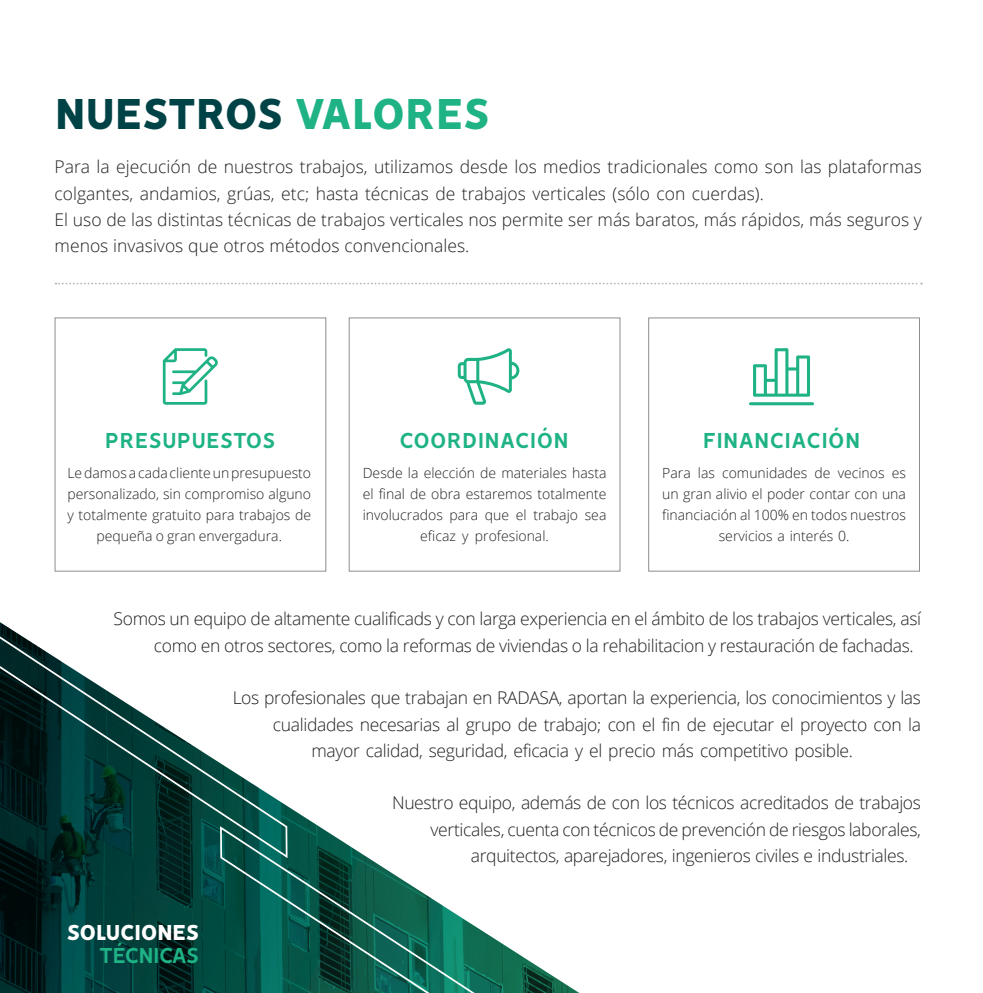
<style>
.page{position:relative;width:983px;height:993px;background:#fff}
.page>*{position:absolute;margin:0;border:0;box-sizing:border-box;transform-origin:0 0}
.t1{font:800 49px "Vision";letter-spacing:-.055em;color:#004346}
.t2{font:700 24.5px "Vision";color:#1eb285}
.t3{font:800 24.5px "Vision";letter-spacing:-.035em;color:#fff}
.t4{font:700 24.5px "Vision";letter-spacing:-.035em;color:#1eb285}
.t5{font:300 17.5px/26.2px "Open Sans";letter-spacing:-.02em;color:#231f20}
.t6{font:300 17.5px/26.2px "Open Sans";color:#231f20}
.t7{font:300 14px/21px "Open Sans";color:#231f20;text-align:center}
.s1{color:#1eb285}
</style>
<div class="page">
<div style="left:55px;top:317px;width:271px;height:254px;border:1px solid #8b8d90"></div>
<div style="left:348px;top:317px;width:272px;height:254px;border:1px solid #8b8d90"></div>
<div style="left:648px;top:317px;width:271px;height:254px;border:1px solid #8b8d90"></div>
<svg style="left:163px;top:348px;width:55px;height:56px"></svg>
<svg style="left:457px;top:348px;width:62px;height:56px"></svg>
<hr style="left:748px;top:402px;width:65px;height:3px;background:#1eb285;border-radius:2px">
<svg style="left:753px;top:348px;width:56px;height:48px"></svg>
<img style="left:0;top:807px;width:578px;height:185px">
<svg style="left:219px;top:824px;width:297px;height:168px"></svg>
<svg style="left:0;top:622px;width:289px;height:236px"></svg>
<svg style="left:55px;top:282px;width:866px;height:2px"></svg>
<p class="t1" style="left:55px;top:85px;width:438px">NUESTROS <span class="s1">VALORES</span></p>
<p class="t6" style="left:55px;top:153px;width:868px">Para la ejecución de nuestros trabajos, utilizamos desde los medios tradicionales como son las plataformas colgantes, andamios, grúas, etc; hasta técnicas de trabajos verticales (sólo con cuerdas).</p>
<p class="t6" style="left:55px;top:206px;width:868px">El uso de las distintas técnicas de trabajos verticales nos permite ser más baratos, más rápidos, más seguros y menos invasivos que otros métodos convencionales.</p>
<p class="t2" style="left:105px;top:425px;width:172px">PRESUPUESTOS</p>
<p class="t2" style="left:399px;top:425px;width:171px">COORDINACIÓN</p>
<p class="t2" style="left:702px;top:425px;width:159px">FINANCIACIÓN</p>
<p class="t7" style="left:67px;top:462px;width:245px">Le damos a cada cliente un presupuesto personalizado, sin compromiso alguno y totalmente gratuito para trabajos de pequeña o gran envergadura.</p>
<p class="t7" style="left:362px;top:462px;width:245px">Desde la elección de materiales hasta el final de obra estaremos totalmente involucrados para que el trabajo sea eficaz y profesional.</p>
<p class="t7" style="left:662px;top:462px;width:245px">Para las comunidades de vecinos es un gran alivio el poder contar con una financiación al 100% en todos nuestros servicios a interés 0.</p>
<p class="t5" style="left:154px;top:605px;width:768px;text-indent:-40px">Somos un equipo de altamente cualificads y con larga experiencia en el ámbito de los trabajos verticales, así como en otros sectores, como la reformas de viviendas o la rehabilitacion y restauración de fachadas.</p>
<p class="t5" style="left:233px;top:684px;width:689px">Los profesionales que trabajan en RADASA, aportan la experiencia, los conocimientos y las</p>
<p class="t5" style="left:273px;top:710px;width:649px">cualidades necesarias al grupo de trabajo; con el fin de ejecutar el proyecto con la</p>
<p class="t5" style="left:311px;top:736px;width:543px">mayor calidad, seguridad, eficacia y el precio más competitivo posible.</p>
<p class="t5" style="left:392px;top:789px;width:530px">Nuestro equipo, además de con los técnicos acreditados de trabajos</p>
<p class="t5" style="left:430px;top:815px;width:492px">verticales, cuenta con técnicos de prevención de riesgos laborales,</p>
<p class="t5" style="left:471px;top:841px;width:439px">arquitectos, aparejadores, ingenieros civiles e industriales.</p>
<p class="t3" style="left:66px;top:917px;width:135px">SOLUCIONES</p>
<p class="t4" style="left:99px;top:940px;width:102px">TÉCNICAS</p>
</div>
